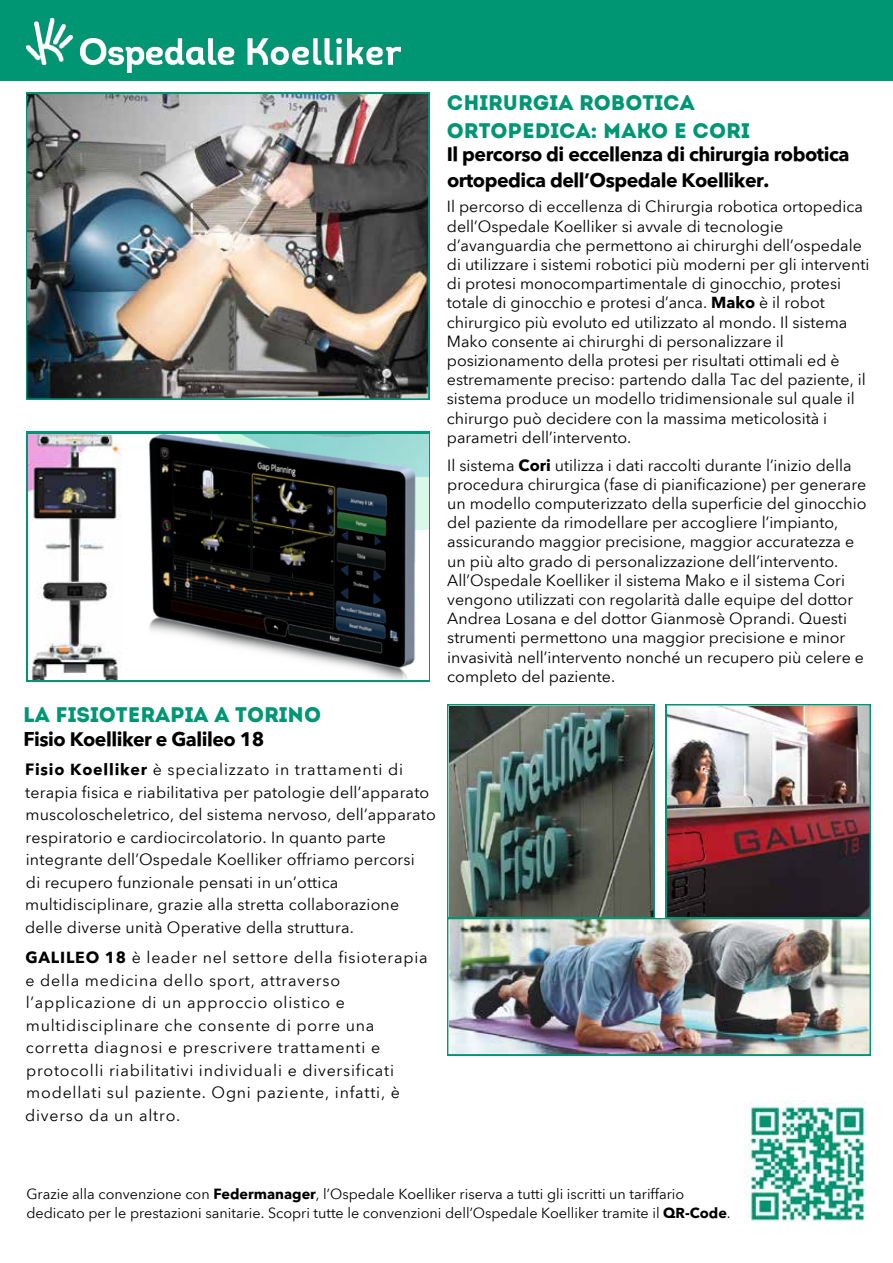
<style>
.page{position:relative;width:893px;height:1263px;background:#fff}
.page>*{position:absolute;margin:0;border:0;box-sizing:border-box;transform-origin:0 0}
.t1{font:21.15px/28px "Intro";color:#009674}
.t2{font:700 19.5px/26.4px "Avenir Next Arabic";letter-spacing:-.025em;color:#000}
.t3{font:16.05px/19.2px "Avenir Next Arabic";color:#000}
.t4{font:16.05px/22.5px "Avenir Next Arabic";letter-spacing:.05em;color:#000}
.t5{font:14.4px/19px "Avenir Next Arabic";color:#000}
.s1{font-weight:700}
</style>
<div class="page">
<img style="left:26px;top:93px;width:403px;height:306px">
<div style="left:0;top:0;width:893px;height:80px;background:#009674"></div>
<img style="left:26px;top:18px;width:375px;height:54px">
<div style="left:26px;top:432px;width:403px;height:250px;background:#009674"></div>
<img style="left:140px;top:434px;width:288px;height:246px">
<div style="left:138px;top:649px;width:25px;height:30px;background:#fff"></div>
<div style="left:118px;top:434px;width:23px;height:245px;background:#fff"></div>
<img style="left:28px;top:434px;width:94px;height:246px">
<img style="left:745px;top:1100px;width:121px;height:122px">
<img style="left:447px;top:704px;width:207px;height:214px">
<img style="left:666px;top:704px;width:205px;height:214px">
<img style="left:447px;top:918px;width:424px;height:137px">
<h1 class="t1" style="left:447px;top:89px;width:304px">CHIRURGIA ROBOTICA<br>ORTOPEDICA: MAKO E CORI</h1>
<p class="t2" style="left:447px;top:141px;width:404px">Il percorso di eccellenza di chirurgia robotica ortopedica dell’Ospedale Koelliker.</p>
<p class="t3" style="left:447px;top:197px;width:424px">Il percorso di eccellenza di Chirurgia robotica ortopedica dell’Ospedale Koelliker si avvale di tecnologie d’avanguardia che permettono ai chirurghi dell’ospedale di utilizzare i sistemi robotici più moderni per gli interventi di protesi monocompartimentale di ginocchio, protesi totale di ginocchio e protesi d’anca. <span class="s1">Mako</span> è il robot chirurgico più evoluto ed utilizzato al mondo. Il sistema Mako consente ai chirurghi di personalizzare il posizionamento della protesi per risultati ottimali ed è estremamente preciso: partendo dalla Tac del paziente, il sistema produce un modello tridimensionale sul quale il chirurgo può decidere con la massima meticolosità i parametri dell’intervento.</p>
<h1 class="t1" style="left:23px;top:700px;width:300px">LA FISIOTERAPIA A TORINO</h1>
<p class="t2" style="left:23px;top:727px;width:242px">Fisio Koelliker e Galileo 18</p>
<p class="t3" style="left:25px;top:758px;width:412px;line-height:22.5px"><span class="s1">Fisio Koelliker</span> è specializzato in trattamenti di terapia fisica e riabilitativa per patologie dell’apparato muscoloscheletrico, del sistema nervoso, dell’apparato respiratorio e cardiocircolatorio. In quanto parte integrante dell’Ospedale Koelliker offriamo percorsi<br>di recupero funzionale pensati in un’ottica multidisciplinare, grazie alla stretta collaborazione delle diverse unità Operative della struttura.</p>
<p class="t4" style="left:25px;top:946px;width:404px"><span class="s1">GALILEO 18</span> è leader nel settore della fisioterapia e della medicina dello sport, attraverso l’applicazione di un approccio olistico e multidisciplinare che consente di porre una corretta diagnosi e prescrivere trattamenti e protocolli riabilitativi individuali e diversificati modellati sul paziente. Ogni paziente, infatti, è diverso da un altro.</p>
<p class="t3" style="left:447px;top:455px;width:421px">Il sistema <span class="s1">Cori</span> utilizza i dati raccolti durante l’inizio della procedura chirurgica (fase di pianificazione) per generare un modello computerizzato della superficie del ginocchio del paziente da rimodellare per accogliere l’impianto, assicurando maggior precisione, maggior accuratezza e un più alto grado di personalizzazione dell’intervento.<br>All’Ospedale Koelliker il sistema Mako e il sistema Cori vengono utilizzati con regolarità dalle equipe del dottor Andrea Losana e del dottor Gianmosè Oprandi. Questi strumenti permettono una maggior precisione e minor invasività nell’intervento nonché un recupero più celere e completo del paziente.</p>
<p class="t5" style="left:26px;top:1184px;width:706px">Grazie alla convenzione con <span class="s1">Federmanager</span>, l’Ospedale Koelliker riserva a tutti gli iscritti un tariffario dedicato per le prestazioni sanitarie. Scopri tutte le convenzioni dell’Ospedale Koelliker tramite il <span class="s1">QR-Code</span>.</p>
</div>
